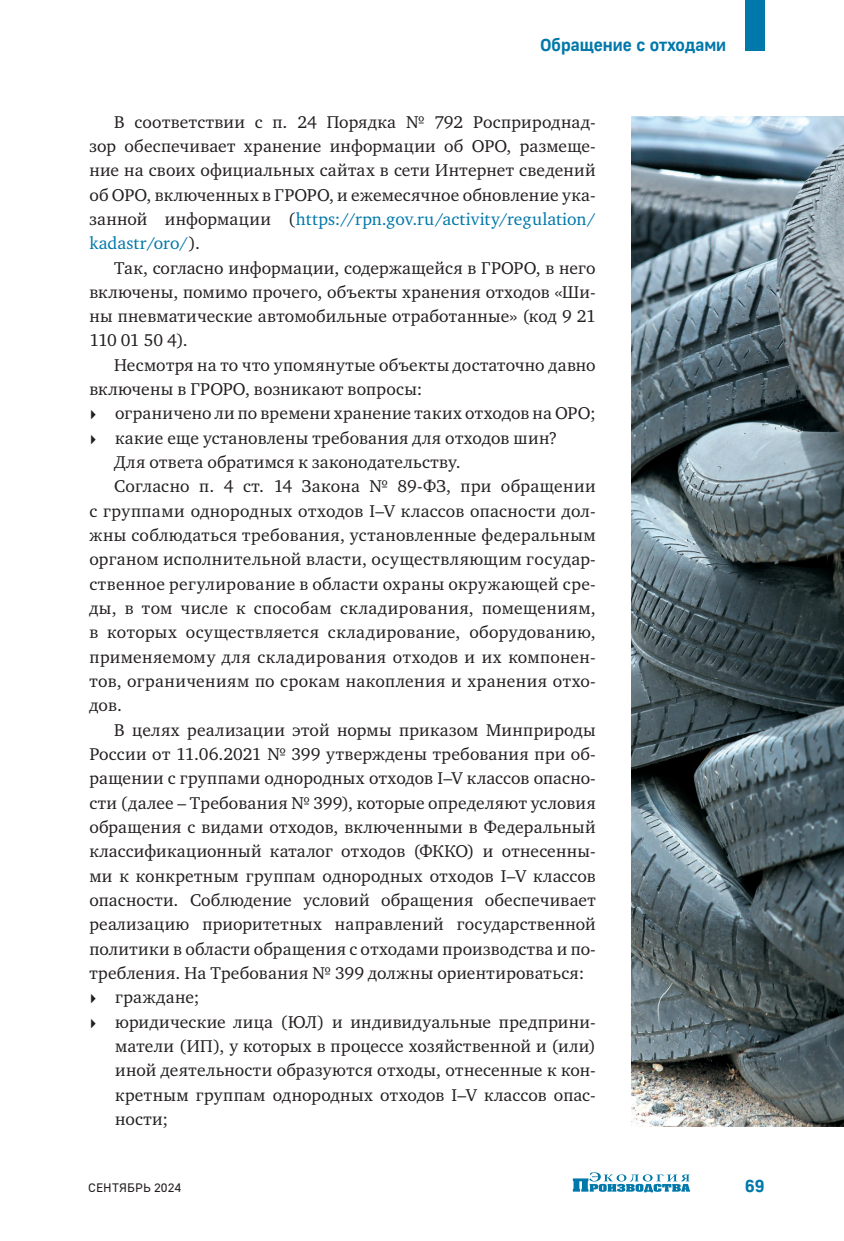
<style>
.page{position:relative;width:844px;height:1241px;background:#fff}
.page>*{position:absolute;margin:0;border:0;box-sizing:border-box;transform-origin:0 0}
.Текст{font:17.5px/24.3px "Charter C";letter-spacing:.015em;color:#231f20;text-align:justify}
.t1{font:700 17.5px "Golos UI";color:#0078aa}
.t2{font:12.25px "Golos UI";letter-spacing:.01em;color:#231f20}
.s1{color:#0078aa}
.s2{font-family:"Kazimir Text";font-weight:700}
</style>
<div class="page">
<img style="left:631px;top:117px;width:212px;height:1009px">
<svg style="left:572px;top:1172px;width:118px;height:20px"></svg>
<div style="left:744px;top:0;width:20px;height:51px;background:#0078aa"></div>
<p class="t1" style="left:540px;top:34px;width:188px">Обращение с отходами</p>
<p class="Текст" style="left:89px;top:110px;width:507px;text-indent:25px">В соответствии с п. 24 Порядка № 792 Росприроднад&shy;зор обеспечивает хранение информации об ОРО, размеще&shy;ние на своих официальных сайтах в сети Интернет сведений об ОРО, включенных в ГРОРО, и ежемесячное обновление ука&shy;занной информации (<span class="s1">https://rpn.gov.ru/activity/regulation/ kadastr/oro/</span>).</p>
<p class="Текст" style="left:89px;top:255px;width:507px;text-indent:25px">Так, согласно информации, содержащейся в ГРОРО, в него включены, помимо прочего, объекты хранения отходов «Ши&shy;ны пневматические автомобильные отработанные» (код 9 21<br>110 01 50 4).</p>
<p class="Текст" style="left:89px;top:353px;width:507px;text-indent:25px">Несмотря на то что упомянутые объекты достаточно давно включены в ГРОРО, возникают вопросы:</p>
<p class="Текст" style="left:89px;top:401px;width:507px"><span class="s2">▸</span> ограничено ли по времени хранение таких отходов на ОРО;</p>
<p class="Текст" style="left:89px;top:426px;width:469px"><span class="s2">▸</span> какие еще установлены требования для отходов шин?</p>
<p class="Текст" style="left:114px;top:450px;width:348px">Для ответа обратимся к законодательству.</p>
<p class="Текст" style="left:89px;top:474px;width:508px;text-indent:25px">Согласно п. 4 ст. 14 Закона № 89-ФЗ, при обращении с группами однородных отходов I–V классов опасности дол&shy;жны соблюдаться требования, установленные федеральным органом исполнительной власти, осуществляющим государ&shy;ственное регулирование в области охраны окружающей сре&shy;ды, в том числе к способам складирования, помещениям, в которых осуществляется складирование, оборудованию, применяемому для складирования отходов и их компонен&shy;тов, ограничениям по срокам накопления и хранения отхо&shy;дов.</p>
<p class="Текст" style="left:89px;top:717px;width:508px;text-indent:25px">В целях реализации этой нормы приказом Минприроды России от 11.06.2021 № 399 утверждены требования при об&shy;ращении с группами однородных отходов I–V классов опасно&shy;сти (далее – Требования № 399), которые определяют условия обращения с видами отходов, включенными в Федеральный классификационный каталог отходов (ФККО) и отнесенны&shy;ми к конкретным группам однородных отходов I–V классов опасности. Соблюдение условий обращения обеспечивает реа лизацию приоритетных направлений государственной политики в области обращения с отходами производства и по&shy;требления. На Требования № 399 должны ориентироваться:</p>
<p class="Текст" style="left:89px;top:985px;width:111px"><span class="s2">▸</span> граждане;</p>
<p class="Текст" style="left:115px;top:1009px;width:482px;text-indent:-26px"><span class="s2">▸</span> юридические лица (ЮЛ) и индивидуальные предприни&shy;матели (ИП), у которых в процессе хозяйственной и (или) иной деятельности образуются отходы, отнесенные к кон&shy;кретным группам однородных отходов I–V классов опас&shy;ности;</p>
<p class="t2" style="left:88px;top:1180px;width:94px">СЕНТЯБРЬ 2024</p>
<p class="t1" style="left:745px;top:1175px;width:21px">69</p>
</div>
